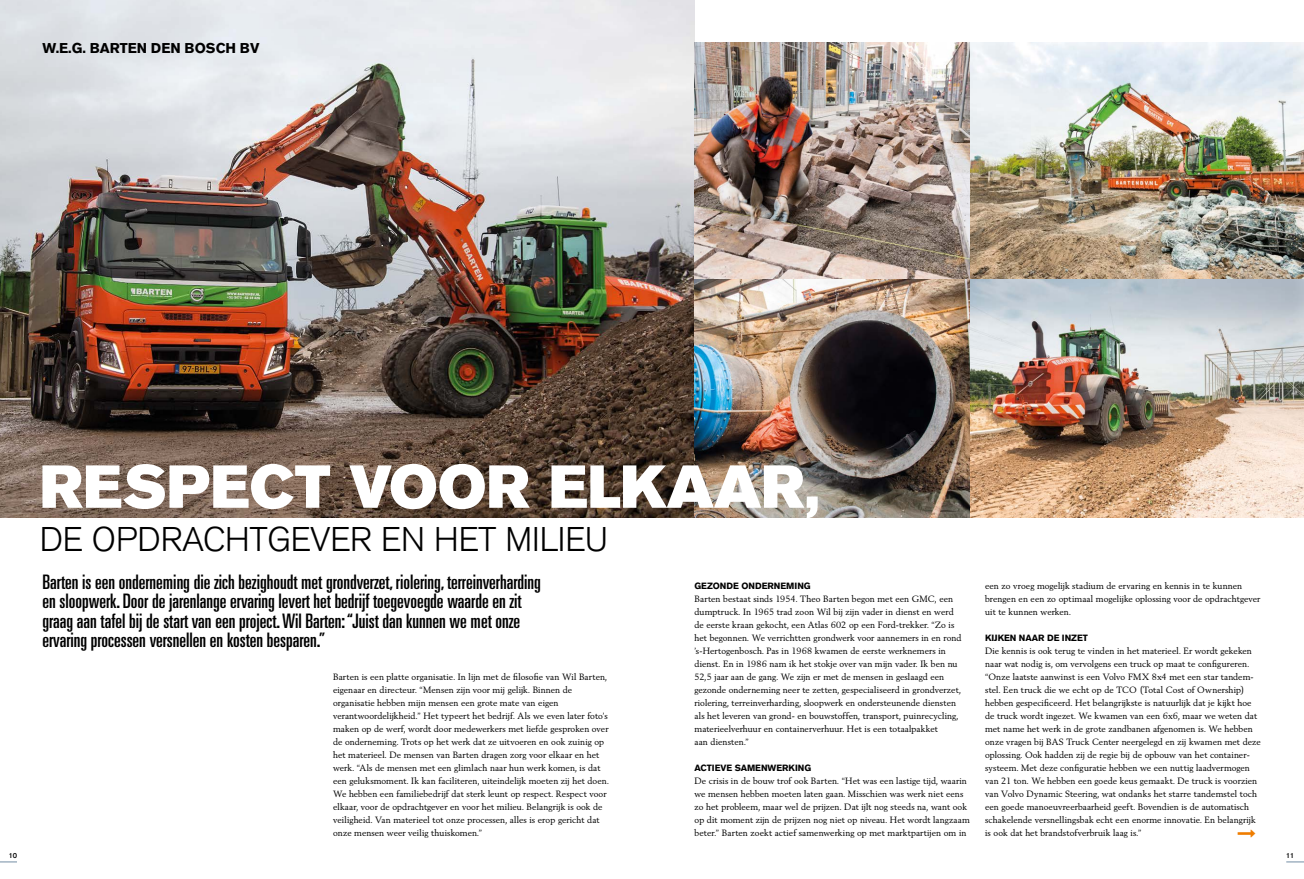
<style>
.page{position:relative;width:1304px;height:879px;background:#fff}
.page>*{position:absolute;margin:0;border:0;box-sizing:border-box;transform-origin:0 0}
.t1{font:60px "Volvo Sans Pro Super";color:#fff}
.t2{font:300 34px "Volvo Sans Pro";color:#000}
.t3{font:ultra-condensed 20px/19.5px "Univers LT Std";color:#000}
.t4{font:700 14.1px "Volvo Sans Pro";color:#000}
.t5{font:9px/13px "Volvo Serif Pro";letter-spacing:.015em;color:#000}
.t6{font:700 9px "Volvo Sans Pro";color:#000}
.t7{font:500 7px "Volvo Sans Pro";color:#000}
</style>
<div class="page">
<svg style="left:0;top:861px;width:17px;height:1px"></svg>
<svg style="left:1286px;top:861px;width:18px;height:1px"></svg>
<img style="left:0;top:0;width:694px;height:517px">
<img style="left:694px;top:43px;width:610px;height:474px">
<h3 class="t4" style="left:42px;top:40px;width:218px">W.E.G. BARTEN DEN BOSCH BV</h3>
<h1 class="t1" style="left:40px;top:450px;width:781px">RESPECT VOOR ELKAAR,</h1>
<h2 class="t2" style="left:40px;top:519px;width:570px">DE OPDRACHTGEVER EN HET MILIEU</h2>
<p class="t3" style="left:43px;top:572px;width:500px">Barten is een onderneming die zich bezighoudt met grondverzet, riolering, terreinverharding en sloopwerk. Door de jarenlange ervaring levert het bedrijf toegevoegde waarde en zit graag aan tafel bij de start van een project. Wil Barten: “Juist dan kunnen we met onze ervaring processen versnellen en kosten besparen.”</p>
<p class="t6" style="left:694px;top:580px;width:118px">GEZONDE ONDERNEMING</p>
<p class="t5" style="left:694px;top:592px;width:268px">Barten bestaat sinds 1954. Theo Barten begon met een GMC, een dumptruck. In 1965 trad zoon Wil bij zijn vader in dienst en werd de eerste kraan gekocht, een Atlas 602 op een Ford-trekker. “Zo is het begonnen. We verrichtten grondwerk voor aannemers in en rond ’s-Hertogenbosch. Pas in 1968 kwamen de eerste werknemers in dienst. En in 1986 nam ik het stokje over van mijn vader. Ik ben nu 52,5 jaar aan de gang. We zijn er met de mensen in geslaagd een gezonde onderneming neer te zetten, gespecialiseerd in grondverzet, riolering, terreinverharding, sloopwerk en ondersteunende diensten als het leveren van grond- en bouwstoffen, transport, puinrecycling, materieelverhuur en containerverhuur. Het is een totaalpakket<br>aan diensten.”</p>
<p class="t6" style="left:694px;top:762px;width:118px">ACTIEVE SAMENWERKING</p>
<p class="t5" style="left:694px;top:774px;width:277px">De crisis in de bouw trof ook Barten. “Het was een lastige tijd, waarin we mensen hebben moeten laten gaan. Misschien was werk niet eens zo het probleem, maar wel de prijzen. Dat ijlt nog steeds na, want ook op dit moment zijn de prijzen nog niet op niveau. Het wordt langzaam beter.” Barten zoekt actief samenwerking op met marktpartijen om in</p>
<p class="t5" style="left:333px;top:670px;width:277px">Barten is een platte organisatie. In lijn met de filosofie van Wil Barten, eigenaar en directeur. “Mensen zijn voor mij gelijk. Binnen de organisatie hebben mijn mensen een grote mate van eigen verantwoordelijkheid.” Het typeert het bedrijf. Als we even later foto’s maken op de werf, wordt door medewerkers met liefde gesproken over de onderneming. Trots op het werk dat ze uitvoeren en ook zuinig op het materieel. De mensen van Barten dragen zorg voor elkaar en het werk. “Als de mensen met een glimlach naar hun werk komen, is dat een geluksmoment. Ik kan faciliteren, uiteindelijk moeten zij het doen.<br>We hebben een familiebedrijf dat sterk leunt op respect. Respect voor elkaar, voor de opdrachtgever en voor het milieu. Belangrijk is ook de veiligheid. Van materieel tot onze processen, alles is erop gericht dat onze mensen weer veilig thuiskomen.”</p>
<p class="t5" style="left:985px;top:579px;width:277px">een zo vroeg mogelijk stadium de ervaring en kennis in te kunnen brengen en een zo optimaal mogelijke oplossing voor de opdrachtgever uit te kunnen werken.</p>
<p class="t6" style="left:985px;top:632px;width:104px">KIJKEN NAAR DE INZET</p>
<p class="t5" style="left:985px;top:644px;width:277px">Die kennis is ook terug te vinden in het materieel. Er wordt gekeken naar wat nodig is, om vervolgens een truck op maat te configureren. “Onze laatste aanwinst is een Volvo FMX 8x4 met een star tandem&shy;stel. Een truck die we echt op de TCO (Total Cost of Ownership) hebben gespecificeerd. Het belangrijkste is natuurlijk dat je kijkt hoe de truck wordt ingezet. We kwamen van een 6x6, maar we weten dat met name het werk in de grote zandbanen afgenomen is. We hebben onze vragen bij BAS Truck Center neergelegd en zij kwamen met deze oplossing. Ook hadden zij de regie bij de opbouw van het container&shy;systeem. Met deze configuratie hebben we een nuttig laadvermogen van 21 ton. We hebben een goede keus gemaakt. De truck is voorzien van Volvo Dynamic Steering, wat ondanks het starre tandemstel toch een goede manoeuvreerbaarheid geeft. Bovendien is de automatisch schakelende versnellingsbak echt een enorme innovatie. En belangrijk is ook dat het brandstofverbruik laag is.”</p>
<p class="t7" style="left:9px;top:851px;width:10px">10</p>
<p class="t7" style="left:1286px;top:851px;width:9px">11</p>
</div>
